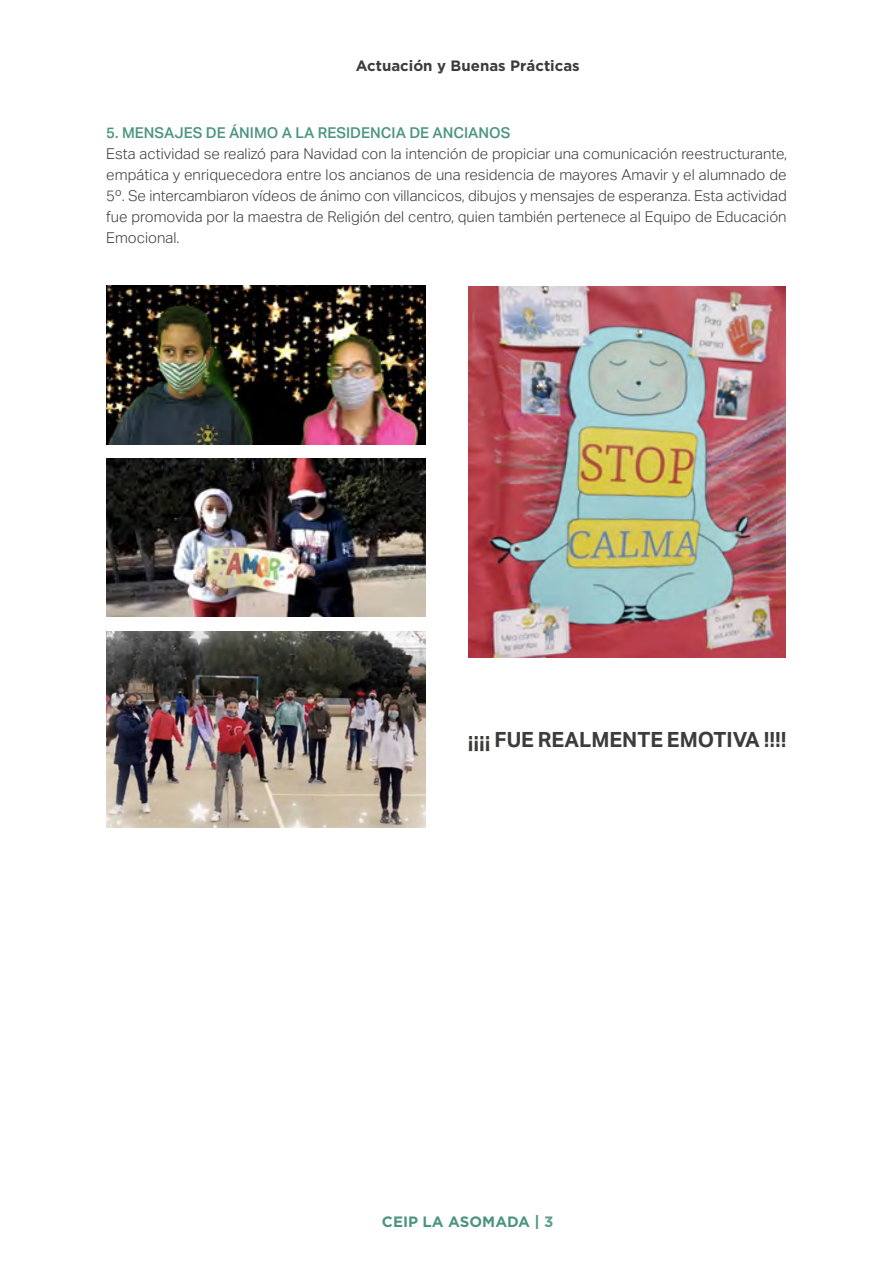
<style>
.page{position:relative;width:893px;height:1263px;background:#fff}
.page>*{position:absolute;margin:0;border:0;box-sizing:border-box;transform-origin:0 0}
.t1{font:700 21px "Aktiv Grotesk";color:#3c3c3b}
.t2{font:300 15px/21px "Aktiv Grotesk";color:#3c3c3b;text-align:justify}
.t3{font:500 15px "Aktiv Grotesk";color:#4d9482}
.t4{font:700 15px "Gotham";color:#3c3c3b}
.t5{font:700 15px "Gotham";color:#4d9482}
.s1{color:#5e9f8f}
</style>
<div class="page">
<img style="left:107px;top:286px;width:319px;height:159px">
<img style="left:107px;top:458px;width:319px;height:158px">
<img style="left:107px;top:631px;width:319px;height:196px">
<img style="left:468px;top:286px;width:318px;height:372px">
<p class="t4" style="left:356px;top:57px;width:225px">Actuación y Buenas Prácticas</p>
<p class="t3" style="left:106px;top:124px;width:406px">5. MENSAJES DE ÁNIMO A LA RESIDENCIA DE ANCIANOS</p>
<p class="t2" style="left:106px;top:143px;width:682px">Esta actividad se realizó para Navidad con la intención de propiciar una comunicación reestructurante, empática y enriquecedora entre los ancianos de una residencia de mayores Amavir y el alumnado de 5º. Se intercambiaron vídeos de ánimo con villancicos, dibujos y mensajes de esperanza. Esta actividad fue promovida por la maestra de Religión del centro, quien también pertenece al Equipo de Educación Emocional.</p>
<h1 class="t1" style="left:468px;top:727px;width:320px">¡¡¡¡ FUE REALMENTE EMOTIVA !!!!</h1>
<p class="t5" style="left:382px;top:1213px;width:173px">CEIP LA ASOMADA | <span class="s1">3</span></p>
</div>
